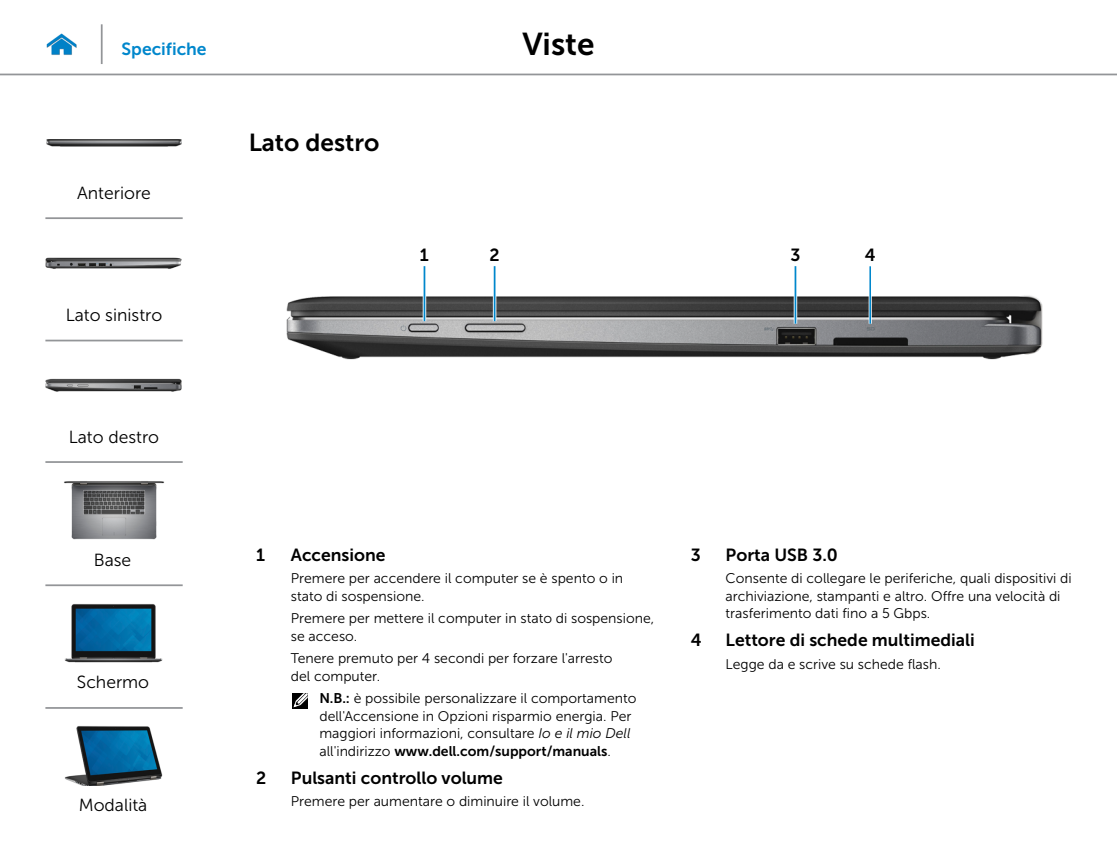
<style>
.page{position:relative;width:1117px;height:844px;background:#fff}
.page>*{position:absolute;margin:0;border:0;box-sizing:border-box;transform-origin:0 0}
.t1{font:31.5px "Museo Sans For Dell 700";color:#000}
.Head2{font:24.5px "Museo Sans For Dell 700";color:#000}
.Callout_Head{font:17.5px "Museo Sans For Dell 700";color:#000}
.t2{font:17.5px "Museo Sans For Dell 300";color:#000}
.t3{font:17.5px "Museo Sans For Dell 700";color:#0087cc}
.Callout-L{font:17.5px "Museo Sans For Dell 700";color:#000}
.Callout_description{font:14px/17.5px "Museo Sans For Dell 300";color:#000}
.Note{font:14px/17.5px "Museo Sans For Dell 300";color:#000}
.s1{font-family:"Museo Sans For Dell 700"}
.s2{font-style:italic}
</style>
<div class="page">
<hr style="left:0;top:74px;width:1116px;height:1px;background:#939598">
<img style="left:46px;top:33px;width:31px;height:22px">
<img style="left:286px;top:295px;width:757px;height:65px">
<svg style="left:422px;top:266px;width:4px;height:55px"></svg>
<hr style="left:423px;top:266px;width:2px;height:55px;background:#0087cc">
<svg style="left:492px;top:266px;width:4px;height:55px"></svg>
<hr style="left:493px;top:266px;width:2px;height:55px;background:#0087cc">
<svg style="left:793px;top:266px;width:4px;height:57px"></svg>
<hr style="left:794px;top:266px;width:2px;height:57px;background:#0087cc">
<hr style="left:868px;top:266px;width:3px;height:57px;background:#fff">
<hr style="left:869px;top:266px;width:1px;height:57px;background:#0087cc">
<div style="left:291px;top:693px;width:16px;height:16px;background:#000"></div>
<svg style="left:293px;top:693px;width:15px;height:14px"></svg>
<hr style="left:101px;top:24px;width:2px;height:40px;background:#939598">
<img style="left:46px;top:139px;width:136px;height:8px">
<img style="left:45px;top:257px;width:137px;height:12px">
<img style="left:45px;top:378px;width:137px;height:14px">
<img style="left:64px;top:481px;width:100px;height:58px">
<img style="left:65px;top:604px;width:98px;height:58px">
<img style="left:65px;top:726px;width:98px;height:59px">
<hr style="left:45px;top:217px;width:138px;height:2px;background:#939598">
<hr style="left:45px;top:339px;width:138px;height:2px;background:#939598">
<hr style="left:45px;top:461px;width:138px;height:2px;background:#939598">
<hr style="left:45px;top:584px;width:138px;height:2px;background:#939598">
<hr style="left:45px;top:706px;width:138px;height:2px;background:#939598">
<p class="t3" style="left:122px;top:39px;width:86px">Specifiche</p>
<h1 class="t1" style="left:522px;top:26px;width:74px">Viste</h1>
<p class="t2" style="left:77px;top:183px;width:75px">Anteriore</p>
<p class="t2" style="left:66px;top:305px;width:98px">Lato sinistro</p>
<p class="t2" style="left:69px;top:428px;width:92px">Lato destro</p>
<p class="t2" style="left:94px;top:550px;width:39px">Base</p>
<p class="t2" style="left:77px;top:672px;width:74px">Schermo</p>
<p class="t2" style="left:79px;top:795px;width:70px">Modalità</p>
<p class="Head2" style="left:249px;top:128px;width:132px">Lato destro</p>
<p class="Callout-L" style="left:420px;top:245px;width:10px">1</p>
<p class="Callout-L" style="left:489px;top:245px;width:12px">2</p>
<p class="Callout-L" style="left:790px;top:245px;width:12px">3</p>
<p class="Callout-L" style="left:864px;top:245px;width:12px">4</p>
<p class="Callout_Head" style="left:256px;top:544px;width:10px">1</p>
<p class="Callout_Head" style="left:291px;top:544px;width:96px">Accensione</p>
<p class="Callout_description" style="left:291px;top:569px;width:334px">Premere per accendere il computer se è spento o in stato di sospensione.</p>
<p class="Callout_description" style="left:291px;top:609px;width:365px">Premere per mettere il computer in stato di sospensione, se acceso.</p>
<p class="Callout_description" style="left:291px;top:649px;width:323px">Tenere premuto per 4 secondi per forzare l'arresto del computer.</p>
<p class="Note" style="left:319px;top:689px;width:318px"><span class="s1">N.B.:</span> è possibile personalizzare il comportamento dell'Accensione in Opzioni risparmio energia. Per maggiori informazioni, consultare <span class="s2">Io e il mio Dell </span>all'indirizzo <span class="s1">www.dell.com/support/manuals</span>.</p>
<p class="Callout_Head" style="left:256px;top:767px;width:12px">2</p>
<p class="Callout_Head" style="left:291px;top:767px;width:213px">Pulsanti controllo volume</p>
<p class="Callout_description" style="left:291px;top:792px;width:295px">Premere per aumentare o diminuire il volume.</p>
<p class="Callout_Head" style="left:690px;top:544px;width:12px">3</p>
<p class="Callout_Head" style="left:725px;top:544px;width:113px">Porta USB 3.0</p>
<p class="Callout_description" style="left:725px;top:569px;width:347px">Consente di collegare le periferiche, quali dispositivi di archiviazione, stampanti e altro. Offre una velocità di trasferimento dati fino a 5 Gbps.</p>
<p class="Callout_Head" style="left:690px;top:630px;width:12px">4</p>
<p class="Callout_Head" style="left:725px;top:630px;width:251px">Lettore di schede multimediali</p>
<p class="Callout_description" style="left:725px;top:655px;width:217px">Legge da e scrive su schede flash.</p>
</div>
